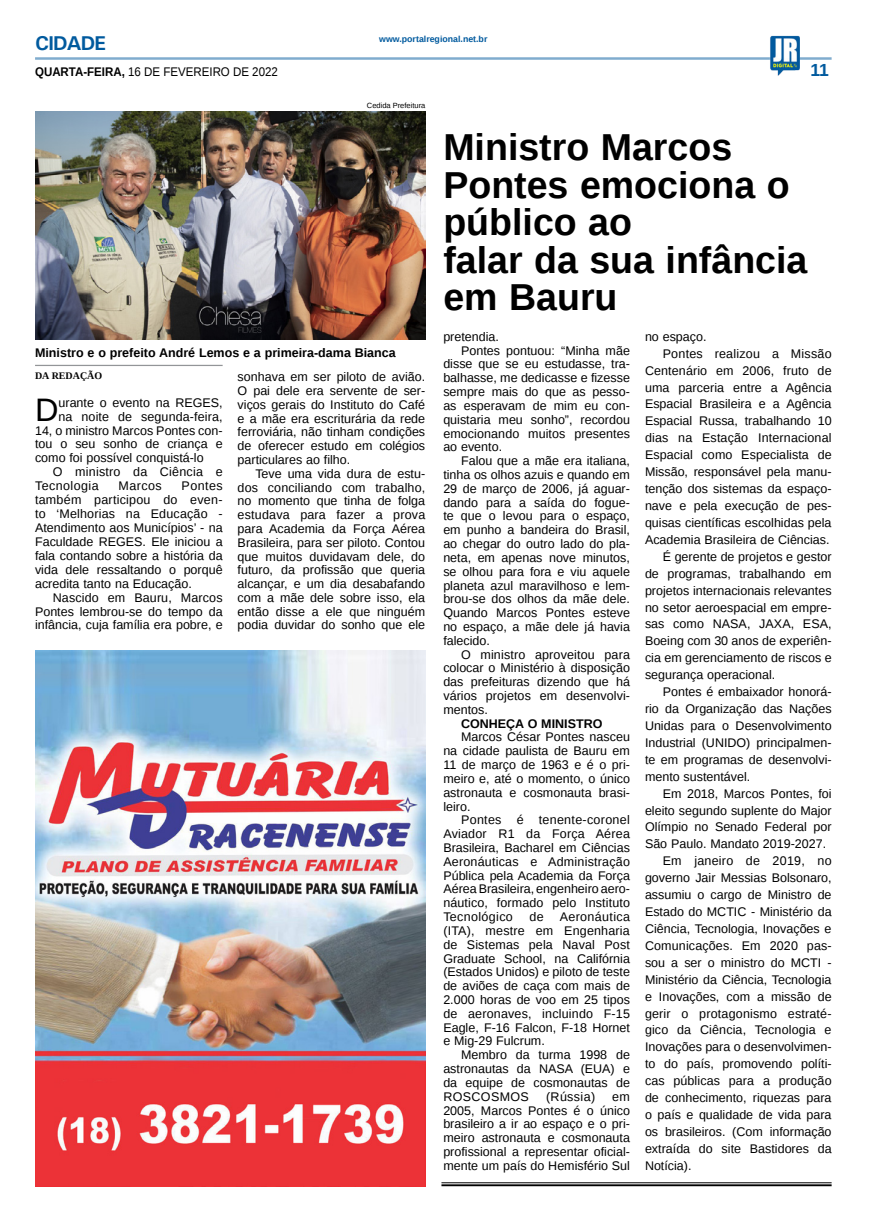
<style>
.page{position:relative;width:869px;height:1223px;background:#fff}
.page>*{position:absolute;margin:0;border:0;box-sizing:border-box;transform-origin:0 0}
.TÍTULO{font:700 37.5px/37.5px "Liberation Sans";color:#000}
.MATÉRIA{font:32.5px "Liberation Sans";color:#000}
.TITULO_PG{font:700 20px "Univers";letter-spacing:-.04em;color:#005a9e}
.TÍTULO-2{font:700 17.5px "Liberation Sans";color:#005a9e}
.MATÉRIA-2{font:12.5px/13.8px "Liberation Sans";color:#000;text-align:justify}
.LEGENDA{font:700 12.5px "Liberation Sans";color:#000}
.DATA_PG{font:12.5px "Liberation Sans";color:#000;scale:.92 1}
.MATÉRIA-3{font:12.5px/13.9px "Liberation Sans";letter-spacing:.02em;color:#000}
.MATÉRIA-4{font:700 12.5px "Liberation Sans";color:#000}
.CRÉDITO_NOME{font:700 10px "Liberation Serif";color:#000}
.DATA_PG-2{font:700 8.75px "Liberation Sans";color:#005a9e}
.CRÉDITO_FOTO{font:7.5px "Liberation Sans";color:#000}
.s1{font-weight:700}
</style>
<div class="page">
<hr style="left:35px;top:57px;width:796px;height:3px;background:#005a9e">
<img style="left:769px;top:36px;width:30px;height:40px">
<img style="left:35px;top:650px;width:390px;height:536px">
<hr style="left:441px;top:1182px;width:390px;height:1px;background:#000">
<hr style="left:441px;top:1184px;width:390px;height:2px;background:#000">
<img style="left:35px;top:112px;width:390px;height:227px">
<hr style="left:35px;top:365px;width:187px;height:1px;background:#939598">
<p class="TITULO_PG" style="left:35px;top:31px;width:72px">CIDADE</p>
<p class="DATA_PG" style="left:35px;top:65px;width:265px"><span class="s1">QUARTA-FEIRA,</span> 16 DE FEVEREIRO DE 2022</p>
<p class="DATA_PG-2" style="left:379px;top:33px;width:110px">www.portalregional.net.br</p>
<p class="CRÉDITO_FOTO" style="left:367px;top:101px;width:60px">Cedida Prefeitura</p>
<p class="TÍTULO-2" style="left:810px;top:58px;width:20px">11</p>
<p class="TÍTULO" style="left:443px;top:128px;width:347px">Ministro Marcos<br>Pontes emociona o</p>
<p class="TÍTULO" style="left:443px;top:203px;width:190px">público ao</p>
<p class="TÍTULO" style="left:443px;top:240px;width:365px">falar da sua infância</p>
<p class="TÍTULO" style="left:443px;top:278px;width:175px">em Bauru</p>
<p class="LEGENDA" style="left:35px;top:344px;width:362px">Ministro e o prefeito André Lemos e a primeira-dama Bianca</p>
<p class="CRÉDITO_NOME" style="left:35px;top:369px;width:69px">DA REDAÇÃO</p>
<p class="MATÉRIA" style="left:35px;top:391px;width:25px">D</p>
<p class="MATÉRIA-2" style="left:58px;top:396px;width:165px">urante o evento na REGES,</p>
<p class="MATÉRIA-2" style="left:58px;top:410px;width:165px">na noite de segunda-feira,</p>
<p class="MATÉRIA-2" style="left:35px;top:424px;width:189px">14, o ministro Marcos Pontes con-</p>
<p class="MATÉRIA-2" style="left:35px;top:438px;width:189px">tou o seu sonho de criança e</p>
<p class="MATÉRIA-2" style="left:35px;top:451px;width:170px">como foi possível conquistá-lo</p>
<p class="MATÉRIA-3" style="left:35px;top:465px;width:189px;text-indent:18px">O ministro da Ciência e<br>Tecnologia</p>
<p class="MATÉRIA-2" style="left:35px;top:479px;width:189px;text-indent:146px">Pontes também participou do even&shy;to ‘Melhorias na Educação - Atendimento aos Municípios’ - na Faculdade REGES. Ele iniciou a fala contando sobre a história da vida dele ressaltando o porquê acredita tanto na Educação.</p>
<p class="MATÉRIA-2" style="left:35px;top:591px;width:189px;text-indent:18px">Nascido em Bauru, Marcos Pontes lembrou-se do tempo da infância, cuja família era pobre, e</p>
<p class="MATÉRIA-2" style="left:118px;top:479px;width:45px">Marcos</p>
<p class="MATÉRIA-2" style="left:237px;top:370px;width:189px">sonhava em ser piloto de avião.<br>O pai dele era servente de ser&shy;viços gerais do Instituto do Café e a mãe era escriturária da rede ferroviária, não tinham condições de oferecer estudo em colégios particulares ao filho.</p>
<p class="MATÉRIA-2" style="left:237px;top:467px;width:189px;text-indent:18px">Teve uma vida dura de estu&shy;dos conciliando com trabalho, no momento que tinha de folga estudava para fazer a prova para Academia da Força Aérea Brasileira, para ser piloto. Contou que muitos duvidavam dele, do futuro, da profissão que queria alcançar, e um dia desabafando com a mãe dele sobre isso, ela então disse a ele que ninguém podia duvidar do sonho que ele</p>
<p class="MATÉRIA-2" style="left:443px;top:330px;width:57px">pretendia.</p>
<p class="MATÉRIA-2" style="left:443px;top:344px;width:188px;text-indent:18px">Pontes pontuou: “Minha mãe disse que se eu estudasse, tra&shy;balhasse, me dedicasse e fizesse sempre mais do que as pesso&shy;as esperavam de mim eu con&shy;quistaria meu sonho”, recordou emocionando muitos presentes ao evento.</p>
<p class="MATÉRIA-2" style="left:443px;top:454px;width:188px;text-indent:18px">Falou que a mãe era italiana, tinha os olhos azuis e quando em 29 de março de 2006, já aguar&shy;dando para a saída do fogue&shy;te que o levou para o espaço, em punho a bandeira do Brasil, ao chegar do outro lado do pla&shy;neta, em apenas nove minutos, se olhou para fora e viu aquele planeta azul maravilhoso e lem&shy;brou-se dos olhos da mãe dele.<br>Quando Marcos Pontes esteve no espaço, a mãe dele já havia falecido.</p>
<p class="MATÉRIA-2" style="left:443px;top:648px;width:188px;text-indent:18px">O ministro aproveitou para colocar o Ministério à disposição das prefeituras dizendo que há vários projetos em desenvolvi&shy;mentos.</p>
<p class="MATÉRIA-4" style="left:461px;top:714px;width:143px">CONHEÇA O MINISTRO</p>
<p class="MATÉRIA-2" style="left:443px;top:730px;width:188px;text-indent:18px">Marcos César Pontes nasceu na cidade paulista de Bauru em 11 de março de 1963 e é o pri&shy;meiro e, até o momento, o único astronauta e cosmonauta brasi&shy;leiro.</p>
<p class="MATÉRIA-2" style="left:443px;top:813px;width:188px;text-indent:18px">Pontes é tenente-coronel Aviador R1 da Força Aérea Brasileira, Bacharel em Ciências Aeronáuticas e Administração Pública pela Academia da Força Aérea Brasileira, engenheiro aero&shy;náutico, formado pelo Instituto Tecnológico</p>
<p class="MATÉRIA-2" style="left:443px;top:910px;width:188px;text-indent:116px">Aeronáutica (ITA), mestre em Engenharia de Sistemas pela Naval Post Graduate School, na Califórnia (Estados Unidos) e piloto de teste de aviões de caça com mais de 2.000 horas de voo em 25 tipos de aeronaves, incluindo F-15<br>Eagle, F-16 Falcon, F-18 Hornet e Mig-29 Fulcrum.</p>
<p class="MATÉRIA-2" style="left:443px;top:1048px;width:188px;text-indent:18px">Membro da turma 1998 de astronautas da NASA (EUA) e da equipe de cosmonautas de ROSCOSMOS</p>
<p class="MATÉRIA-2" style="left:529px;top:910px;width:16px">de</p>
<p class="MATÉRIA-2" style="left:546px;top:1090px;width:51px">(Rússia)</p>
<p class="MATÉRIA-2" style="left:443px;top:1090px;width:188px;text-indent:169px">em 2005, Marcos Pontes é o único brasileiro a ir ao espaço e o pri&shy;meiro astronauta e cosmonauta profissional a representar oficial&shy;mente um país do Hemisfério Sul</p>
<p class="MATÉRIA-2" style="left:644px;top:330px;width:63px">no espaço.</p>
<p class="MATÉRIA-2" style="left:644px;top:345px;width:188px;line-height:16.9px;text-indent:18px">Pontes realizou a Missão Centenário em 2006, fruto de uma parceria entre a Agência Espacial Brasileira e a Agência Espacial Russa, trabalhando 10 dias na Estação Internacional Espacial como Especialista de Missão, responsável pela manu&shy;tenção dos sistemas da espaço&shy;nave e pela execução de pes&shy;quisas científicas escolhidas pela Academia Brasileira de Ciências.</p>
<p class="MATÉRIA-2" style="left:644px;top:548px;width:188px;line-height:16.9px;text-indent:18px">É gerente de projetos e gestor de programas, trabalhando em projetos internacionais relevantes no setor aeroespacial em empre&shy;sas como NASA, JAXA, ESA, Boeing com 30 anos de experiên&shy;cia em gerenciamento de riscos e segurança operacional.</p>
<p class="MATÉRIA-2" style="left:644px;top:684px;width:188px;line-height:16.9px;text-indent:18px">Pontes é embaixador honorá&shy;rio da Organização das Nações Unidas para o Desenvolvimento Industrial (UNIDO) principalmen&shy;te em programas de desenvolvi&shy;mento sustentável.</p>
<p class="MATÉRIA-2" style="left:644px;top:785px;width:188px;line-height:16.9px;text-indent:18px">Em 2018, Marcos Pontes, foi eleito segundo suplente do Major Olímpio no Senado Federal por São Paulo. Mandato 2019-2027.</p>
<p class="MATÉRIA-2" style="left:644px;top:853px;width:188px;line-height:16.9px;text-indent:18px">Em janeiro de 2019, no governo Jair Messias Bolsonaro, assumiu o cargo de Ministro de Estado do MCTIC - Ministério da Ciência, Tecnologia, Inovações e Comunicações. Em 2020 pas&shy;sou a ser o ministro do MCTI - Ministério da Ciência, Tecnologia e Inovações, com a missão de gerir o protagonismo estraté&shy;gico da Ciência, Tecnologia e Inovações para o desenvolvimen&shy;to do país, promovendo políti&shy;cas públicas para a produção de conhecimento, riquezas para o país e qualidade de vida para os brasileiros. (Com informação extraída do site Bastidores da Notícia).</p>
</div>
